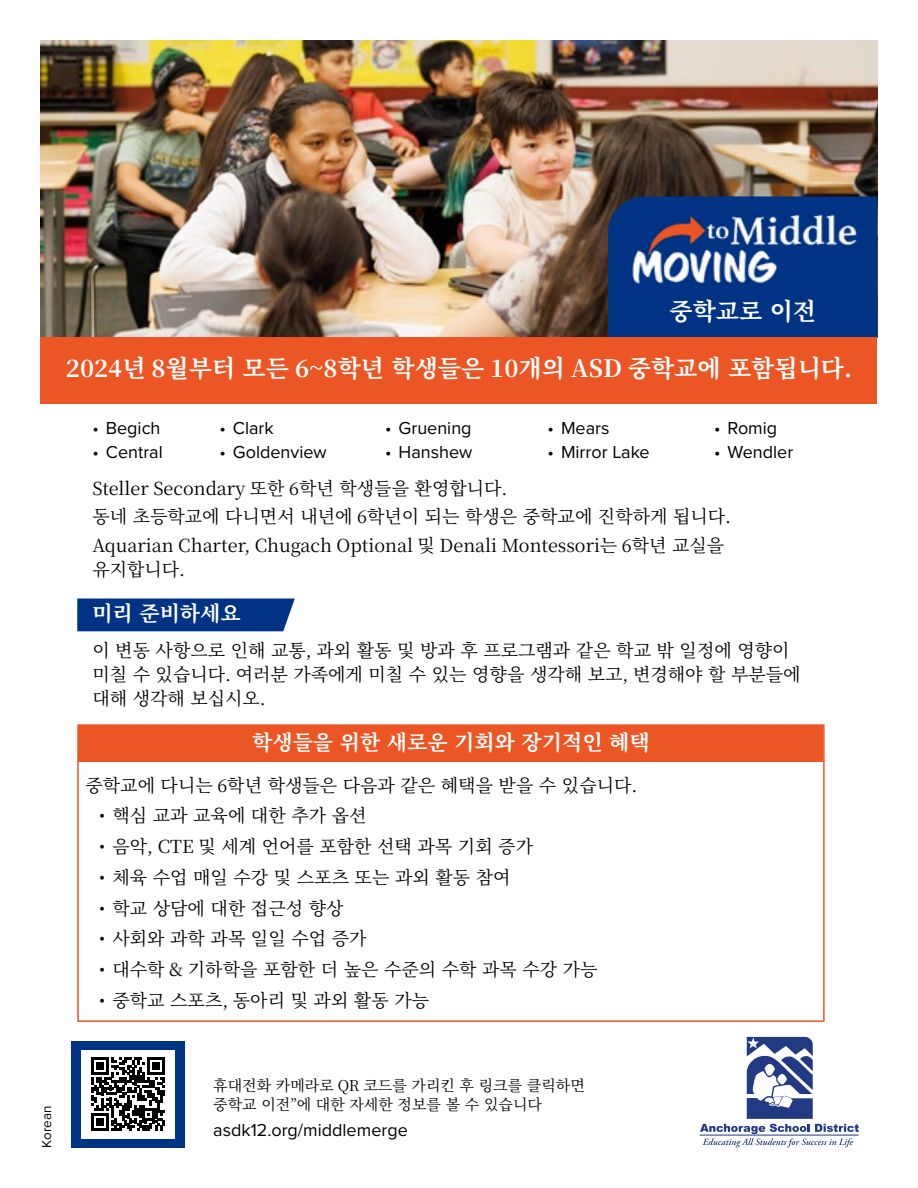
<style>
.page{position:relative;width:918px;height:1188px;background:#fff}
.page>*{position:absolute;margin:0;border:0;box-sizing:border-box;transform-origin:0 0}
.t1{font:700 24px "Source Han Serif K";color:#fff}
.t2{font:700 21px "Source Han Serif K";color:#fff}
.t3{font:18px/28.7px "Source Han Serif K";color:#000001}
.t4{font:18px "Proxima Nova";color:#000001}
.t5{font:15px/19.5px "Source Han Serif K";color:#000001}
.t6{font:13.5px "Proxima Nova";color:#000001}
</style>
<div class="page">
<div style="left:71px;top:1041px;width:114px;height:107px;background:#003383"></div>
<div style="left:77px;top:598px;width:218px;height:33px;background:#003383"></div>
<img style="left:40px;top:40px;width:838px;height:297px">
<div style="left:608px;top:196px;width:269px;height:141px;background:#003383"></div>
<img style="left:614px;top:200px;width:262px;height:96px">
<div style="left:40px;top:337px;width:838px;height:67px;background:#eb5624"></div>
<div style="left:79px;top:726px;width:744px;height:36px;background:#eb5624"></div>
<div style="left:77px;top:724px;width:748px;height:298px;border:2px solid #eb5624"></div>
<div style="left:81px;top:1050px;width:94px;height:88px;background:#fff"></div>
<svg style="left:91px;top:1057px;width:74px;height:74px"></svg>
<svg style="left:700px;top:1037px;width:159px;height:111px"></svg>
<h1 class="t1" style="left:670px;top:297px;width:148px">중학교로 이전</h1>
<h1 class="t1" style="left:66px;top:355px;width:788px">2024년 8월부터 모든 6~8학년 학생들은 10개의 ASD 중학교에 포함됩니다.</h1>
<p class="t4" style="left:219px;top:415px;width:56px">• Clark</p>
<p class="t4" style="left:219px;top:439px;width:109px">• Goldenview</p>
<p class="t4" style="left:385px;top:415px;width:88px">• Gruening</p>
<p class="t4" style="left:385px;top:439px;width:89px">• Hanshew</p>
<p class="t4" style="left:714px;top:415px;width:65px">• Romig</p>
<p class="t4" style="left:714px;top:439px;width:81px">• Wendler</p>
<p class="t3" style="left:92px;top:474px;width:640px">Steller Secondary 또한 6학년 학생들을 환영합니다.<br>동네 초등학교에 다니면서 내년에 6학년이 되는 학생은 중학교에 진학하게 됩니다.<br>Aquarian Charter, Chugach Optional 및 Denali Montessori는 6학년 교실을</p>
<p class="t3" style="left:92px;top:555px;width:94px">유지합니다.</p>
<p class="t2" style="left:92px;top:602px;width:150px">미리 준비하세요</p>
<p class="t3" style="left:92px;top:638px;width:710px;line-height:24px">이 변동 사항으로 인해 교통, 과외 활동 및 방과 후 프로그램과 같은 학교 밖 일정에 영향이 미칠 수 있습니다. 여러분 가족에게 미칠 수 있는 영향을 생각해 보고, 변경해야 할 부분들에 대해 생각해 보십시오.</p>
<p class="t2" style="left:252px;top:730px;width:399px">학생들을 위한 새로운 기회와 장기적인 혜택</p>
<p class="t3" style="left:86px;top:771px;width:553px">중학교에 다니는 6학년 학생들은 다음과 같은 혜택을 받을 수 있습니다.</p>
<p class="t3" style="left:99px;top:802px;width:269px">• 핵심 교과 교육에 대한 추가 옵션</p>
<p class="t3" style="left:99px;top:833px;width:436px">• 음악, CTE 및 세계 언어를 포함한 선택 과목 기회 증가</p>
<p class="t3" style="left:99px;top:863px;width:413px">• 체육 수업 매일 수강 및 스포츠 또는 과외 활동 참여</p>
<p class="t3" style="left:99px;top:894px;width:246px">• 학교 상담에 대한 접근성 향상</p>
<p class="t3" style="left:99px;top:925px;width:269px">• 사회와 과학 과목 일일 수업 증가</p>
<p class="t3" style="left:99px;top:956px;width:500px">• 대수학 &amp; 기하학을 포함한 더 높은 수준의 수학 과목 수강 가능</p>
<p class="t3" style="left:99px;top:986px;width:332px">• 중학교 스포츠, 동아리 및 과외 활동 가능</p>
<p class="t4" style="left:92px;top:415px;width:70px">• Begich</p>
<p class="t4" style="left:92px;top:439px;width:72px">• Central</p>
<p class="t4" style="left:548px;top:415px;width:63px">• Mears</p>
<p class="t4" style="left:548px;top:439px;width:104px">• Mirror Lake</p>
<p class="t6" style="left:37px;top:1148px;width:43px;rotate:-90deg">Korean</p>
<p class="t5" style="left:213px;top:1076px;width:373px">휴대전화 카메라로 QR 코드를 가리킨 후 링크를 클릭하면 중학교 이전”에 대한 자세한 정보를 볼 수 있습니다</p>
<p class="t4" style="left:213px;top:1117px;width:196px">asdk12.org/middlemerge</p>
</div>
